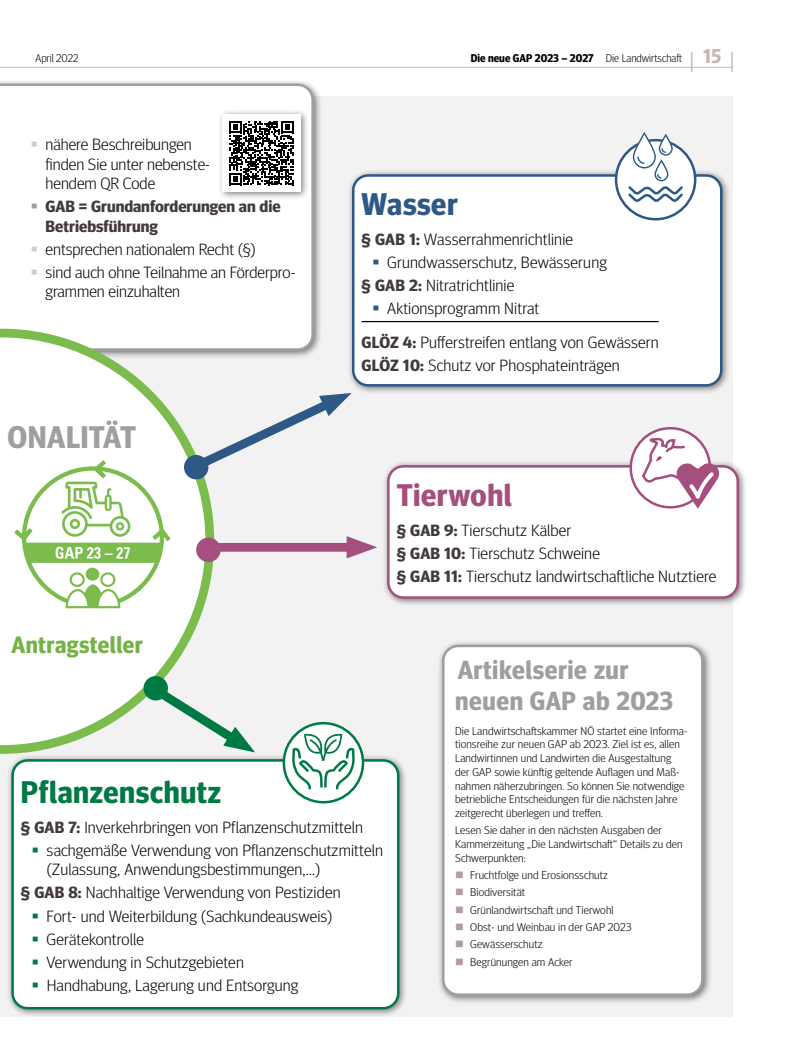
<style>
.page{position:relative;width:798px;height:1063px;background:#fff}
.page>*{position:absolute;margin:0;border:0;box-sizing:border-box;transform-origin:0 0}
.t1{font:700 31.25px "Meta Head OT";letter-spacing:.02em;color:#007a44}
.t2{font:700 31.25px "Meta Head OT";letter-spacing:.02em;color:#a44f7d}
.t3{font:700 31.25px "Meta Head OT";letter-spacing:.01em;color:#a19f9d}
.t4{font:700 31.25px "Meta Head OT";letter-spacing:.02em;color:#2e5885}
.t5{font:700 26.25px/31.5px "Meta Head OT";letter-spacing:.02em;color:#a19f9d}
.t6{font:700 23.75px "Meta Head OT";letter-spacing:.02em;color:#75b349}
.t7{font:300 16.25px/19.5px "Meta Head OT";letter-spacing:.01em;color:#000;scale:1.05 1}
.t8{font:700 16.25px/19.5px "Meta Head OT";color:#433b39;scale:1.05 1}
.t9{font:300 11.25px/13.8px "Meta Head OT";letter-spacing:.01em;color:#000;scale:1.05 1}
.t10{font:700 11.25px "Meta Head OT";color:#000}
.t11{font:300 11.25px "Meta Head OT";letter-spacing:.01em;color:#000}
.s1{font-weight:300}
.s2{font-family:"Myriad Pro";font-weight:400;font-size:20px;color:#c6b7b4}
.s3{font-size:20px;color:#c6b7b4}
.s4{color:#cecdcd}
.s5{color:#a19f9d}
.s6{font-weight:700;color:#433b39}
.s7{color:#2e5885}
.s8{color:#007a44}
</style>
<div class="page">
<div style="left:0;top:96px;width:732px;height:920px;background:#f3f2f2"></div>
<hr style="left:0;top:67px;width:732px;height:1px;background:#c6b7b4">
<div style="left:0;top:78px;width:322px;height:281px;background:#000;opacity:.5"></div>
<div style="left:0;top:84px;width:314px;height:267px;background:#fff"></div>
<svg style="left:0;top:329px;width:214px;height:425px"></svg>
<div style="left:6px;top:754px;width:402px;height:264px;background:#000;opacity:.5"></div>
<div style="left:13px;top:760px;width:385px;height:248px;background:#fff;border-radius:15px"></div>
<div style="left:11px;top:759px;width:388px;height:250px;border:2px solid #007a44;border-radius:15px"></div>
<svg style="left:284px;top:723px;width:79px;height:79px"></svg>
<div style="left:282px;top:722px;width:82px;height:81px;border:2px solid #007a44;border-radius:50%"></div>
<svg style="left:291px;top:734px;width:65px;height:58px"></svg>
<div style="left:382px;top:460px;width:365px;height:147px;background:#000;opacity:.5"></div>
<div style="left:388px;top:466px;width:349px;height:132px;background:#fff;border-radius:15px"></div>
<div style="left:387px;top:465px;width:351px;height:134px;border:2px solid #a44f7d;border-radius:15px"></div>
<svg style="left:630px;top:428px;width:79px;height:79px"></svg>
<svg style="left:640px;top:438px;width:82px;height:71px"></svg>
<div style="left:347px;top:169px;width:383px;height:226px;background:#000;opacity:.5"></div>
<div style="left:353px;top:175px;width:368px;height:210px;background:#fff;border-radius:15px"></div>
<hr style="left:361px;top:321px;width:297px;height:1px;background:#000">
<div style="left:352px;top:174px;width:370px;height:213px;border:2px solid #2e5885;border-radius:15px"></div>
<svg style="left:615px;top:140px;width:80px;height:79px"></svg>
<div style="left:614px;top:139px;width:82px;height:81px;border:2px solid #2e5885;border-radius:50%"></div>
<svg style="left:626px;top:133px;width:59px;height:71px"></svg>
<div style="left:24px;top:468px;width:138px;height:138px;background:#fff;border-radius:50%"></div>
<div style="left:86px;top:568px;width:13px;height:13px;background:#7bbc4d;border-radius:50%"></div>
<div style="left:70px;top:572px;width:15px;height:15px;border:2px solid #7bbc4d;border-radius:50%"></div>
<div style="left:100px;top:572px;width:15px;height:15px;border:2px solid #7bbc4d;border-radius:50%"></div>
<svg style="left:64px;top:584px;width:57px;height:25px"></svg>
<svg style="left:10px;top:456px;width:165px;height:107px"></svg>
<svg style="left:187px;top:389px;width:164px;height:87px"></svg>
<div style="left:184px;top:455px;width:24px;height:24px;background:#2e5885;border-radius:50%"></div>
<div style="left:214px;top:543px;width:145px;height:9px;background:#a44f7d"></div>
<svg style="left:346px;top:536px;width:31px;height:22px"></svg>
<div style="left:196px;top:538px;width:24px;height:24px;background:#a44f7d;border-radius:50%"></div>
<svg style="left:142px;top:675px;width:113px;height:80px"></svg>
<div style="left:436px;top:640px;width:275px;height:365px;background:#000;opacity:.5"></div>
<div style="left:443px;top:646px;width:259px;height:349px;background:#fff;border-radius:15px"></div>
<div style="left:442px;top:645px;width:261px;height:351px;border:2px solid #a19f9d;border-radius:15px"></div>
<div style="left:217px;top:109px;width:92px;height:92px;background:#000;opacity:.5"></div>
<div style="left:222px;top:114px;width:78px;height:78px;background:#fff"></div>
<svg style="left:229px;top:121px;width:64px;height:64px"></svg>
<p class="t11" style="left:35px;top:51px;width:45px">April 2022</p>
<p class="t10" style="left:470px;top:51px;width:265px">Die neue GAP 2023 – 2027 <span class="s1">Die Landwirtschaft</span> <span class="s2">|</span> <span class="s3">15</span> <span class="s2">|</span></p>
<p class="t7" style="left:46px;top:134px;width:158px;text-indent:-15px"><span class="s4">▪</span> nähere Beschreibungen finden Sie unter nebenste&shy;hendem QR Code</p>
<p class="t8" style="left:46px;top:197px;width:225px;text-indent:-15px"><span class="s5">▪</span> GAB = Grundanforderungen an die<br>Betriebsführung</p>
<p class="t7" style="left:31px;top:239px;width:216px"><span class="s4">▪</span> entsprechen nationalem Recht (§)</p>
<p class="t7" style="left:46px;top:262px;width:239px;text-indent:-15px"><span class="s4">▪</span> sind auch ohne Teilnahme an Förderpro&shy;grammen einzuhalten</p>
<h1 class="t3" style="left:7px;top:418px;width:130px">ONALITÄT</h1>
<h1 class="t4" style="left:361px;top:185px;width:98px">Wasser</h1>
<p class="t7" style="left:361px;top:229px;width:203px"><span class="s6">§ GAB 1:</span> Wasserrahmenrichtlinie</p>
<p class="t7" style="left:361px;top:250px;width:235px;line-height:23px;text-indent:11px"><span class="s7">▪</span> Grundwasserschutz, Bewässerung <span class="s6">§ GAB 2:</span> Nitratrichtlinie</p>
<p class="t7" style="left:361px;top:291px;width:284px;line-height:34.1px;text-indent:11px"><span class="s7">▪</span> Aktionsprogramm Nitrat<br><span class="s6">GLÖZ 4:</span> Pufferstreifen entlang von Gewässern</p>
<p class="t7" style="left:361px;top:355px;width:247px"><span class="s6">GLÖZ 10:</span> Schutz vor Phosphateinträgen</p>
<h1 class="t2" style="left:396px;top:477px;width:117px">Tierwohl</h1>
<p class="t7" style="left:396px;top:519px;width:306px;line-height:23px"><span class="s6">§ GAB 9:</span> Tierschutz Kälber<br><span class="s6">§ GAB 10:</span> Tierschutz Schweine<br><span class="s6">§ GAB 11:</span> Tierschutz landwirtschaftliche Nutztiere</p>
<h3 class="t6" style="left:11px;top:631px;width:133px">Antragsteller</h3>
<h1 class="t1" style="left:21px;top:773px;width:202px">Pflanzenschutz</h1>
<p class="t7" style="left:21px;top:817px;width:327px"><span class="s6">§ GAB 7:</span> Inverkehrbringen von Pflanzenschutzmitteln</p>
<p class="t7" style="left:47px;top:840px;width:322px;text-indent:-15px"><span class="s8">▪</span> sachgemäße Verwendung von Pflanzenschutzmitteln (Zulassung, Anwendungsbestimmungen,…)</p>
<p class="t7" style="left:21px;top:883px;width:306px"><span class="s6">§ GAB 8:</span> Nachhaltige Verwendung von Pestiziden</p>
<p class="t7" style="left:32px;top:906px;width:288px"><span class="s8">▪</span> Fort- und Weiterbildung (Sachkundeausweis)</p>
<p class="t7" style="left:32px;top:929px;width:108px"><span class="s8">▪</span> Gerätekontrolle</p>
<p class="t7" style="left:32px;top:952px;width:204px"><span class="s8">▪</span> Verwendung in Schutzgebieten</p>
<p class="t7" style="left:32px;top:975px;width:255px"><span class="s8">▪</span> Handhabung, Lagerung und Entsorgung</p>
<h2 class="t5" style="left:455px;top:655px;width:219px">Artikelserie zur neuen GAP ab 2023</h2>
<p class="t9" style="left:455px;top:724px;width:222px">Die Landwirtschaftskammer NÖ startet eine Informa&shy;tionsreihe zur neuen GAP ab 2023. Ziel ist es, allen Landwirtinnen und Landwirten die Ausgestaltung der GAP sowie künftig geltende Auflagen und Maß&shy;nahmen näherzubringen. So können Sie notwendige betriebliche Entscheidungen für die nächsten Jahre zeitgerecht überlegen und treffen.</p>
<p class="t9" style="left:455px;top:823px;width:218px">Lesen Sie daher in den nächsten Ausgaben der<br>Kammerzeitung „Die Landwirtschaft“ Details zu den<br>Schwerpunkten:</p>
<p class="t9" style="left:470px;top:866px;width:155px;line-height:17.2px">Fruchtfolge und Erosionsschutz<br>Biodiversität<br>Grünlandwirtschaft und Tierwohl<br>Obst- und Weinbau in der GAP 2023<br>Gewässerschutz<br>Begrünungen am Acker</p>
</div>
